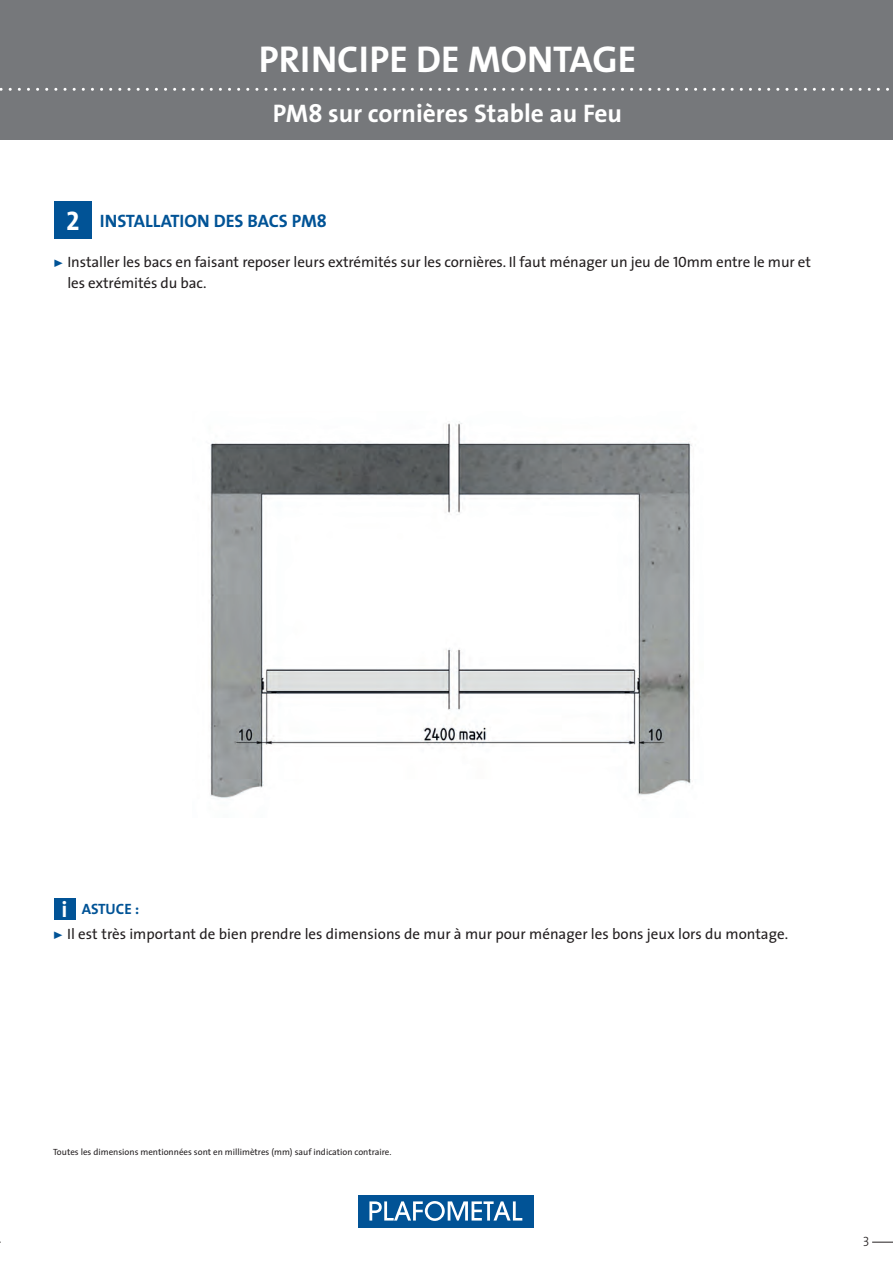
<style>
.page{position:relative;width:893px;height:1263px;background:#fff}
.page>*{position:absolute;margin:0;border:0;box-sizing:border-box;transform-origin:0 0}
.t1{font:700 37.5px "The Sans";color:#fff}
.t2{font:27px "The Sans Bold Caps";color:#fff}
.t3{font:700 25.5px "The Sans";color:#fff}
.t4{font:700 18px "The Sans";color:#015396}
.t5{font:15px/21.6px "The Sans";letter-spacing:-.005em;color:#231f20}
.t6{font:15px "The Sans Bold Caps";letter-spacing:-.005em;color:#015396}
.t7{font:13.5px "The Sans Light Caps";color:#231f20}
.t8{font:9px "The Sans";color:#231f20}
.s1{font-family:"Fleches Left Right";color:#015396}
.s2{font-family:"The Sans Caps"}
.s3{font-family:"The Sans";font-weight:700;font-size:22.5px;color:#fff}
</style>
<div class="page">
<div style="left:0;top:0;width:893px;height:140px;background:#76787b"></div>
<svg style="left:0;top:88px;width:889px;height:3px"></svg>
<svg style="left:872px;top:1242px;width:21px;height:1px"></svg>
<div style="left:54px;top:201px;width:38px;height:38px;background:#015396"></div>
<img style="left:210px;top:421px;width:482px;height:377px">
<div style="left:54px;top:899px;width:21px;height:21px;background:#015396"></div>
<div style="left:358px;top:1195px;width:176px;height:32px;background:#015396"></div>
<svg style="left:369px;top:1201px;width:153px;height:20px"></svg>
<h1 class="t1" style="left:259px;top:28px;width:379px">PRINCIPE DE MONTAGE</h1>
<h3 class="t3" style="left:273px;top:92px;width:351px">PM8 sur cornières Stable au Feu</h3>
<h2 class="t2" style="left:66px;top:198px;width:15px">2</h2>
<p class="t4" style="left:100px;top:205px;width:229px">INSTALLATION DES BACS PM8</p>
<p class="t5" style="left:67px;top:250px;width:745px;text-indent:-13px"><span class="s1">!</span> Installer les bacs en faisant reposer leurs extrémités sur les cornières. Il faut ménager un jeu de <span class="s2">10</span>mm entre le mur et les extrémités du bac.</p>
<p class="t6" style="left:62px;top:896px;width:79px"><span class="s3">i</span> ASTUCE :</p>
<p class="t5" style="left:54px;top:923px;width:736px"><span class="s1">!</span> Il est très important de bien prendre les dimensions de mur à mur pour ménager les bons jeux lors du montage.</p>
<p class="t8" style="left:53px;top:1144px;width:340px">Toutes les dimensions mentionnées sont en millimètres (mm) sauf indication contraire.</p>
<p class="t7" style="left:863px;top:1230px;width:8px">3</p>
</div>
